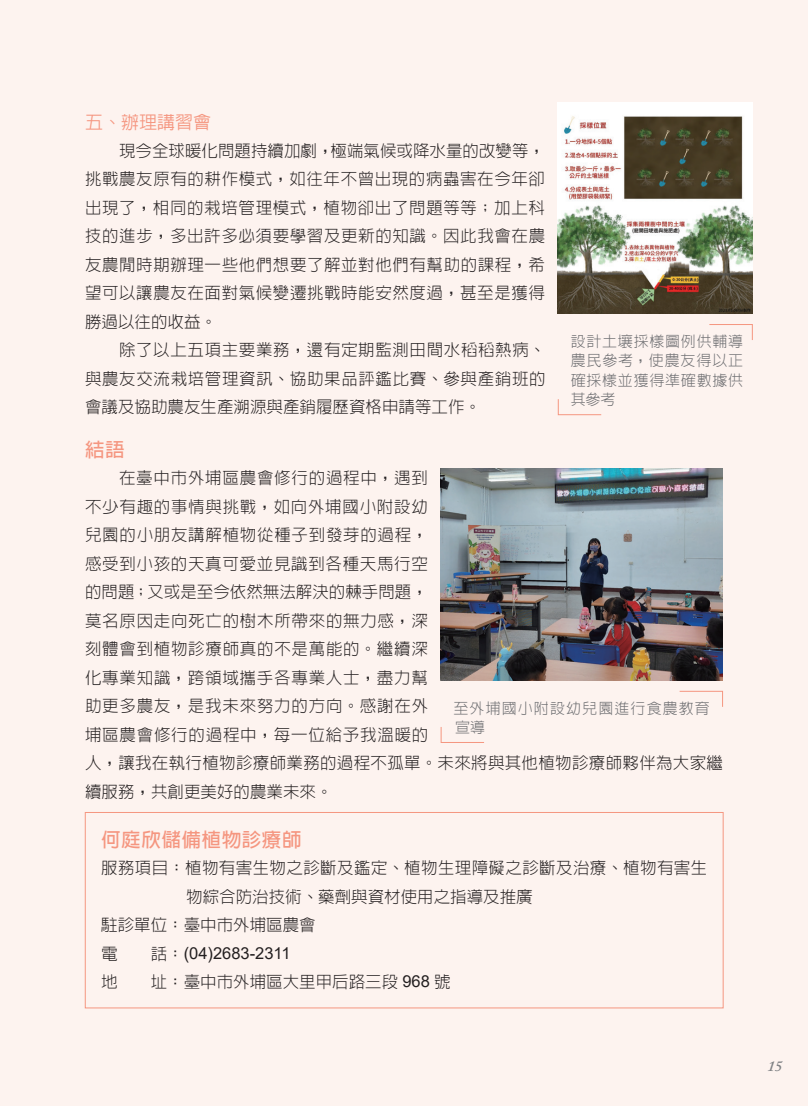
<style>
.page{position:relative;width:808px;height:1106px;background:#fdf3ef}
.page>*{position:absolute;margin:0;border:0;box-sizing:border-box;transform-origin:0 0}
.t1{font:700 19.5px "AR Hei B5";letter-spacing:.03em;color:#f59680}
.t2{font:500 18px "AR Hei B5";color:#f59680}
.t3{font:300 16.5px/28.5px "AR Hei B5";letter-spacing:.035em;color:#231f20;text-align:justify}
.t4{font:300 16.5px "AR Hei B5";color:#231f20}
.t5{font:16.5px "Arial";color:#231f20}
.t6{font:300 15px/19.5px "AR Hei B5";letter-spacing:.055em;color:#6c6d70;text-align:justify}
.t7{font:300 15px/19.5px "AR Hei B5";letter-spacing:.075em;color:#6c6d70}
.t8{font:italic 600 15px "Adobe Caslon Pro";color:#808285}
.s1{font-family:"AR Hei B5";font-weight:300}
.s2{font-family:"Arial";font-weight:400}
</style>
<div class="page">
<div style="left:85px;top:812px;width:638px;height:196px;border:1px solid #f59680"></div>
<img style="left:558px;top:102px;width:194px;height:211px">
<svg style="left:709px;top:324px;width:44px;height:16px"></svg>
<svg style="left:557px;top:399px;width:45px;height:16px"></svg>
<img style="left:441px;top:469px;width:281px;height:211px">
<svg style="left:679px;top:690px;width:44px;height:17px"></svg>
<svg style="left:440px;top:727px;width:44px;height:16px"></svg>
<p class="t2" style="left:85px;top:113px;width:127px">五、辦理講習會</p>
<p class="t3" style="left:85px;top:136px;width:462px;text-indent:34px">現今全球暖化問題持續加劇，極端氣候或降水量的改變等，挑戰農友原有的耕作模式，如往年不曾出現的病蟲害在今年卻出現了，相同的栽培管理模式，植物卻出了問題等等；加上科技的進步，多出許多必須要學習及更新的知識。因此我會在農友農閒時期辦理一些他們想要了解並對他們有幫助的課程，希望可以讓農友在面對氣候變遷挑戰時能安然度過，甚至是獲得勝過以往的收益。</p>
<p class="t3" style="left:85px;top:335px;width:462px;text-indent:34px">除了以上五項主要業務，還有定期監測田間水稻稻熱病、與農友交流栽培管理資訊、協助果品評鑑比賽、參與產銷班的會議及協助農友生產溯源與產銷履歷資格申請等工作。</p>
<p class="t1" style="left:85px;top:439px;width:41px">結語</p>
<p class="t3" style="left:85px;top:463px;width:639px;text-align:left;text-indent:34px">在臺中市外埔區農會修行的過程中，遇到<br>不少有趣的事情與挑戰，如向外埔國小附設幼<br>兒園的小朋友講解植物從種子到發芽的過程，<br>感受到小孩的天真可愛並見識到各種天馬行空<br>的問題；又或是至今依然無法解決的棘手問題，<br>莫名原因走向死亡的樹木所帶來的無力感，深<br>刻體會到植物診療師真的不是萬能的。繼續深<br>化專業知識，跨領域攜手各專業人士，盡力幫<br>助更多農友，是我未來努力的方向。感謝在外<br>埔區農會修行的過程中，每一位給予我溫暖的<br>人，讓我在執行植物診療師業務的過程不孤單。未來將與其他植物診療師夥伴為大家繼續服務，共創更美好的農業未來。</p>
<p class="t1" style="left:101px;top:829px;width:202px">何庭欣儲備植物診療師</p>
<p class="t3" style="left:101px;top:853px;width:608px">服務項目：植物有害生物之診斷及鑑定、植物生理障礙之診斷及治療、植物有害生</p>
<p class="t4" style="left:186px;top:888px;width:348px">物綜合防治技術、藥劑與資材使用之指導及推廣</p>
<p class="t4" style="left:101px;top:916px;width:216px">駐診單位：臺中市外埔區農會</p>
<p class="t5" style="left:101px;top:941px;width:191px"><span class="s1">電　　話：</span>(04)2683-2311</p>
<p class="t4" style="left:101px;top:973px;width:351px">地　　址：臺中市外埔區大里甲后路三段 <span class="s2">968</span> 號</p>
<p class="t6" style="left:571px;top:331px;width:174px">設計土壤採樣圖例供輔導農民參考，使農友得以正確採樣並獲得準確數據供其參考</p>
<p class="t7" style="left:453px;top:698px;width:258px">至外埔國小附設幼兒園進行食農教育宣導</p>
<p class="t8" style="left:767px;top:1057px;width:16px">15</p>
</div>
